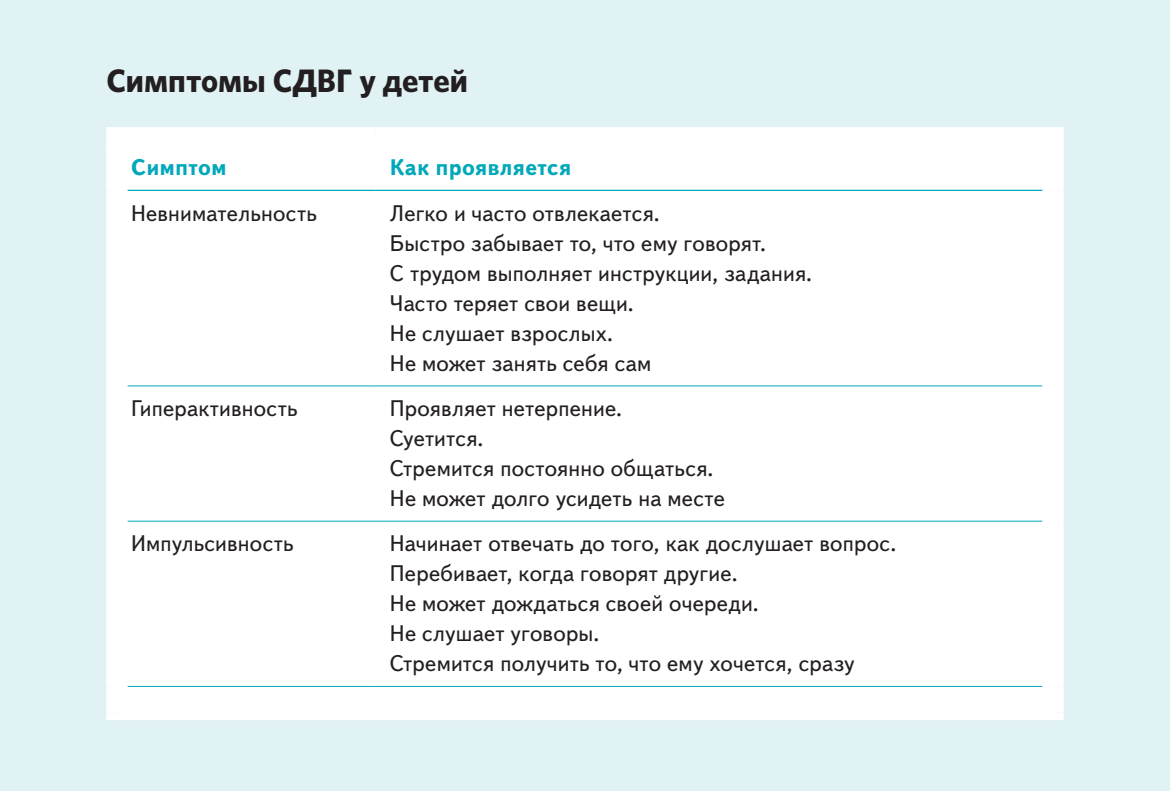
<style>
.page{position:relative;width:1170px;height:793px;background:#fff}
.page>*{position:absolute;margin:0;border:0;box-sizing:border-box;transform-origin:0 0}
.t1{font:700 32.5px "Whitney";color:#231f20}
.t2{font:22.5px/30px "Text Book C";letter-spacing:.01em;color:#231f20}
.t3{font:700 22.5px "Text Book C";letter-spacing:.01em;color:#00a8b9}
</style>
<div class="page">
<div style="left:0;top:0;width:1169px;height:791px;background:#e1f2f5"></div>
<div style="left:128px;top:148px;width:914px;height:564px;background:#fff"></div>
<div style="left:106px;top:127px;width:270px;height:21px;background:#fff"></div>
<div style="left:376px;top:127px;width:687px;height:21px;background:#fff"></div>
<div style="left:106px;top:145px;width:22px;height:45px;background:#fff"></div>
<div style="left:1042px;top:145px;width:21px;height:45px;background:#fff"></div>
<div style="left:106px;top:190px;width:22px;height:196px;background:#fff"></div>
<div style="left:1042px;top:190px;width:21px;height:196px;background:#fff"></div>
<div style="left:106px;top:386px;width:22px;height:135px;background:#fff"></div>
<div style="left:1042px;top:386px;width:21px;height:135px;background:#fff"></div>
<div style="left:106px;top:521px;width:22px;height:165px;background:#fff"></div>
<div style="left:1042px;top:521px;width:21px;height:165px;background:#fff"></div>
<div style="left:106px;top:686px;width:22px;height:26px;background:#fff"></div>
<div style="left:1042px;top:686px;width:21px;height:26px;background:#fff"></div>
<hr style="left:128px;top:385px;width:248px;height:1px;background:#00a8b9">
<hr style="left:376px;top:385px;width:666px;height:1px;background:#00a8b9">
<hr style="left:128px;top:520px;width:248px;height:1px;background:#00a8b9">
<hr style="left:376px;top:520px;width:666px;height:1px;background:#00a8b9">
<hr style="left:128px;top:190px;width:248px;height:1px;background:#00a8b9">
<hr style="left:376px;top:190px;width:666px;height:1px;background:#00a8b9">
<hr style="left:128px;top:686px;width:248px;height:1px;background:#00a8b9">
<hr style="left:376px;top:686px;width:666px;height:1px;background:#00a8b9">
<div style="left:106px;top:712px;width:270px;height:8px;background:#fff"></div>
<div style="left:376px;top:712px;width:687px;height:8px;background:#fff"></div>
<h1 class="t1" style="left:106px;top:58px;width:363px">Симптомы СДВГ у детей</h1>
<p class="t3" style="left:131px;top:154px;width:97px">Симптом</p>
<p class="t3" style="left:390px;top:154px;width:183px">Как проявляется</p>
<p class="t2" style="left:131px;top:198px;width:187px">Невнимательность</p>
<p class="t2" style="left:390px;top:198px;width:424px">Легко и часто отвлекается.<br>Быстро забывает то, что ему говорят.<br>С трудом выполняет инструкции, задания.<br>Часто теряет свои вещи.<br>Не слушает взрослых.<br>Не может занять себя сам</p>
<p class="t2" style="left:131px;top:393px;width:168px">Гиперактивность</p>
<p class="t2" style="left:390px;top:393px;width:336px">Проявляет нетерпение.<br>Суетится.<br>Стремится постоянно общаться.<br>Не может долго усидеть на месте</p>
<p class="t2" style="left:131px;top:528px;width:164px">Импульсивность</p>
<p class="t2" style="left:390px;top:528px;width:508px">Начинает отвечать до того, как дослушает вопрос.<br>Перебивает, когда говорят другие.<br>Не может дождаться своей очереди.<br>Не слушает уговоры.<br>Стремится получить то, что ему хочется, сразу</p>
</div>
